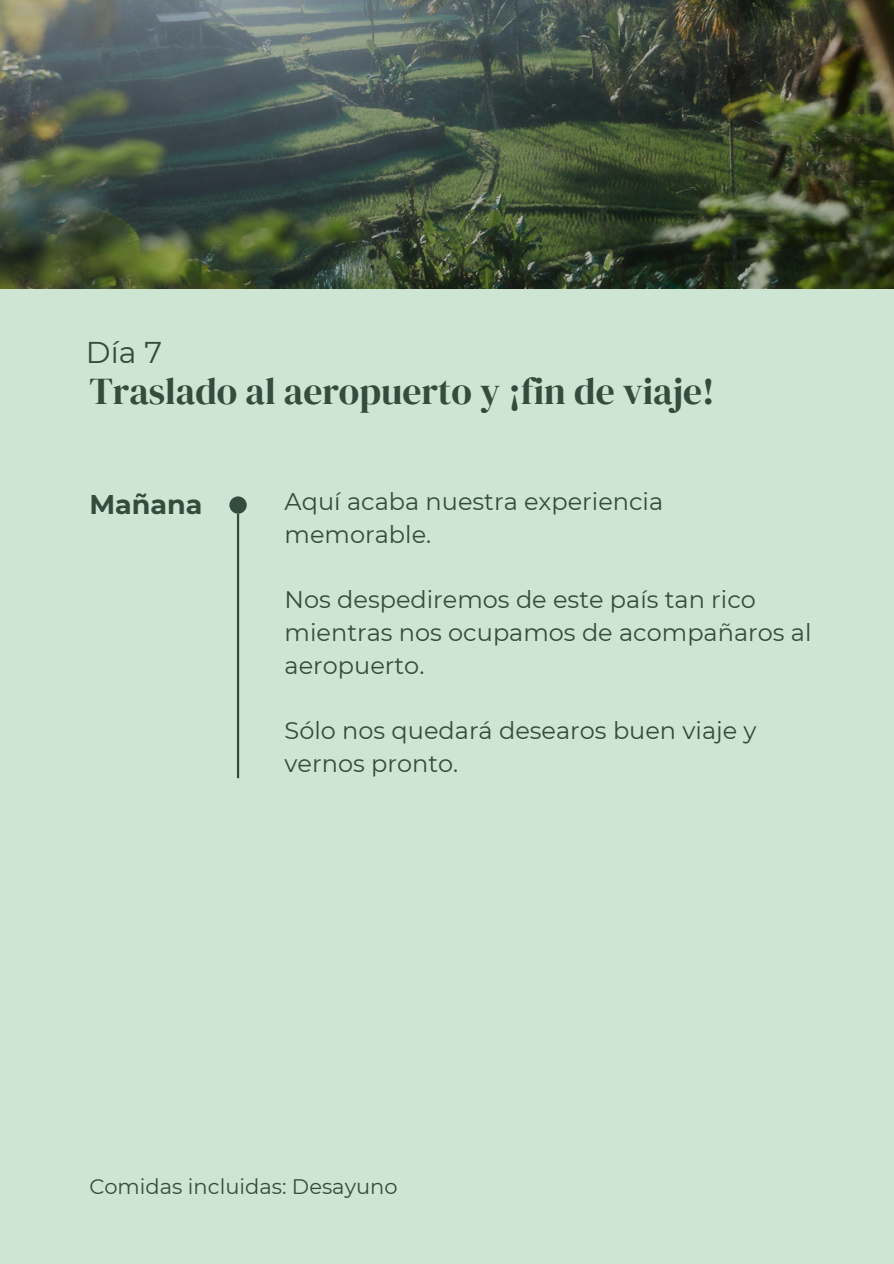
<style>
.page{position:relative;width:894px;height:1264px;background:#fff}
.page>*{position:absolute;margin:0;border:0;box-sizing:border-box;transform-origin:0 0}
.t1{font:37.5px "DM Serif Display";color:#344c3d}
.t2{font:30px "Montserrat";color:#344c3d}
.t3{font:700 27px "Montserrat";color:#344c3d}
.t4{font:24px/32.7px "Montserrat";color:#344c3d}
.t5{font:21px "Montserrat";color:#344c3d}
</style>
<div class="page">
<div style="left:0;top:0;width:893px;height:1263px;background:#cfe5d4"></div>
<div style="left:229px;top:496px;width:18px;height:17px;background:#344c3d;border-radius:50%"></div>
<hr style="left:237px;top:513px;width:2px;height:265px;background:#344c3d">
<img style="left:0;top:0;width:893px;height:288px">
<p class="t2" style="left:86px;top:332px;width:78px">Día 7</p>
<h1 class="t1" style="left:89px;top:370px;width:626px">Traslado al aeropuerto y ¡fin de viaje!</h1>
<p class="t3" style="left:89px;top:484px;width:115px">Mañana</p>
<p class="t4" style="left:284px;top:484px;width:380px">Aquí acaba nuestra experiencia memorable.</p>
<p class="t4" style="left:284px;top:582px;width:528px">Nos despediremos de este país tan rico mientras nos ocupamos de acompañaros al aeropuerto.</p>
<p class="t4" style="left:284px;top:713px;width:473px">Sólo nos quedará desearos buen viaje y vernos pronto.</p>
<p class="t5" style="left:89px;top:1171px;width:309px">Comidas incluidas: Desayuno</p>
</div>
